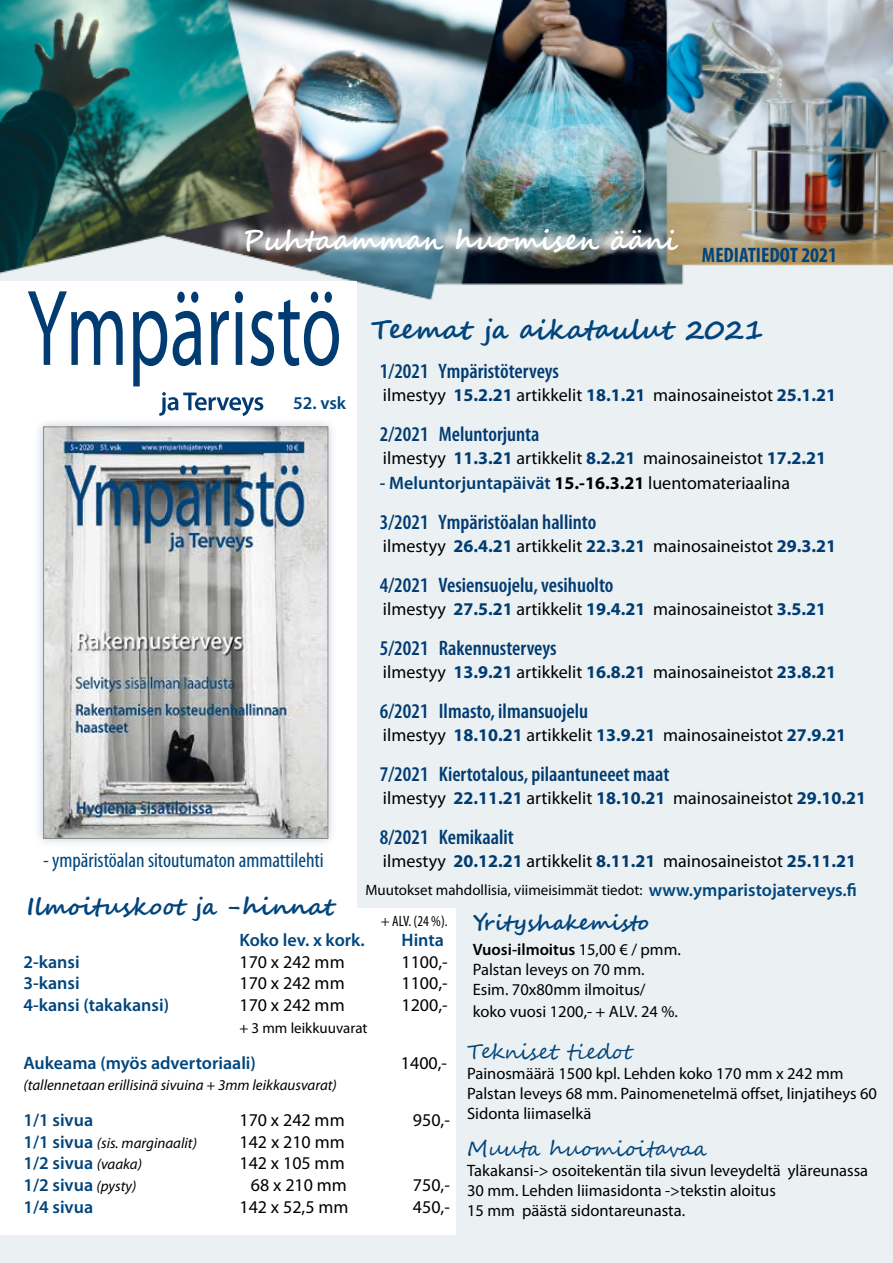
<style>
.page{position:relative;width:893px;height:1263px;background:#fff}
.page>*{position:absolute;margin:0;border:0;box-sizing:border-box;transform-origin:0 0}
.t1{font:700 27.6px "Segoe Script";letter-spacing:.01em;color:#fff}
.t2{font:700 27px "Segoe Script";color:#00457d}
.t3{font:700 24px "Segoe Script";color:#00457d}
.t4{font:600 condensed 21px "Myriad Pro";color:#003b71}
.t5{font:condensed 21px "Myriad Pro";color:#00457d}
.t6{font:21px "Segoe Script";color:#00457d}
.t7{font:700 condensed 21px "Myriad Pro";color:#00457d}
.t8{font:700 21px "Segoe Script";color:#00457d}
.t9{font:18px "Myriad Pro";color:#000}
.t10{font:600 18px "Myriad Pro";color:#00457d}
.t11{font:600 18px "Myriad Pro";color:#003b71}
.t12{font:16.5px/19.8px "Myriad Pro";color:#000}
.t13{font:15px "Myriad Pro";color:#000}
.t14{font:italic 15px "Myriad Pro";color:#000}
.t15{font:condensed 15px "Myriad Pro";color:#000}
.s1{font-weight:700;color:#003b71}
.s2{font-weight:700;color:#000}
.s3{font-weight:400;color:#000}
.s4{font-weight:600;font-size:18px;color:#00457d}
.s5{font-weight:600}
.s6{font-weight:600;font-style:normal;font-size:18px;color:#00457d}
.s7{font-weight:400;font-style:italic;font-size:15px;color:#000}
</style>
<div class="page">
<img style="left:0;top:0;width:893px;height:1263px">
<svg style="left:228px;top:221px;width:448px;height:39px"></svg>
<img style="left:217px;top:218px;width:447px;height:40px">
<div style="left:0;top:908px;width:456px;height:326px;background:#fff"></div>
<div style="left:0;top:281px;width:356px;height:640px;background:#fff"></div>
<div style="left:34px;top:417px;width:304px;height:431px;background:#003b71;opacity:.26"></div>
<img style="left:45px;top:429px;width:281px;height:408px">
<div style="left:43px;top:427px;width:285px;height:412px;border:1px solid #8b8c8e"></div>
<svg style="left:28px;top:291px;width:95px;height:74px"></svg>
<svg style="left:133px;top:311px;width:34px;height:75px"></svg>
<svg style="left:173px;top:292px;width:28px;height:74px"></svg>
<svg style="left:211px;top:311px;width:18px;height:54px"></svg>
<svg style="left:235px;top:291px;width:8px;height:74px"></svg>
<svg style="left:251px;top:292px;width:88px;height:74px"></svg>
<svg style="left:159px;top:392px;width:104px;height:24px"></svg>
<h1 class="t1" style="left:242px;top:218px;width:437px">Puhtaamman huomisen ääni</h1>
<p class="t7" style="left:702px;top:242px;width:137px">MEDIATIEDOT 2021</p>
<h2 class="t2" style="left:371px;top:308px;width:394px">Teemat ja aikataulut 2021</h2>
<p class="t4" style="left:380px;top:359px;width:181px">1/2021 Ympäristöterveys</p>
<p class="t9" style="left:383px;top:384px;width:455px">ilmestyy <span class="s1">15.2.21</span> artikkelit <span class="s1">18.1.21</span> mainosaineistot <span class="s1">25.1.21</span></p>
<p class="t4" style="left:380px;top:422px;width:161px">2/2021 Meluntorjunta</p>
<p class="t9" style="left:383px;top:447px;width:445px">ilmestyy <span class="s1">11.3.21</span> artikkelit <span class="s1">8.2.21</span> mainosaineistot <span class="s1">17.2.21</span></p>
<p class="t11" style="left:380px;top:472px;width:412px">- Meluntorjuntapäivät <span class="s2">15.-16.3.21</span> <span class="s3">luentomateriaalina</span></p>
<p class="t4" style="left:380px;top:510px;width:218px">3/2021 Ympäristöalan hallinto</p>
<p class="t9" style="left:383px;top:535px;width:455px">ilmestyy <span class="s1">26.4.21</span> artikkelit <span class="s1">22.3.21</span> mainosaineistot <span class="s1">29.3.21</span></p>
<p class="t4" style="left:380px;top:573px;width:235px">4/2021 Vesiensuojelu, vesihuolto</p>
<p class="t9" style="left:383px;top:598px;width:445px">ilmestyy <span class="s1">27.5.21</span> artikkelit <span class="s1">19.4.21</span> mainosaineistot <span class="s1">3.5.21</span></p>
<p class="t4" style="left:380px;top:636px;width:178px">5/2021 Rakennusterveys</p>
<p class="t9" style="left:383px;top:661px;width:455px">ilmestyy <span class="s1">13.9.21</span> artikkelit <span class="s1">16.8.21</span> mainosaineistot <span class="s1">23.8.21</span></p>
<p class="t4" style="left:380px;top:699px;width:210px">6/2021 Ilmasto, ilmansuojelu</p>
<p class="t9" style="left:383px;top:724px;width:465px">ilmestyy <span class="s1">18.10.21</span> artikkelit <span class="s1">13.9.21</span> mainosaineistot <span class="s1">27.9.21</span></p>
<p class="t4" style="left:380px;top:762px;width:291px">7/2021 Kiertotalous, pilaantuneeet maat</p>
<p class="t9" style="left:383px;top:787px;width:485px">ilmestyy <span class="s1">22.11.21</span> artikkelit <span class="s1">18.10.21</span> mainosaineistot <span class="s1">29.10.21</span></p>
<p class="t4" style="left:380px;top:825px;width:135px">8/2021 Kemikaalit</p>
<p class="t9" style="left:383px;top:850px;width:475px">ilmestyy <span class="s1">20.12.21</span> artikkelit <span class="s1">8.11.21</span> mainosaineistot <span class="s1">25.11.21</span></p>
<p class="t10" style="left:293px;top:392px;width:54px">52. vsk</p>
<p class="t5" style="left:43px;top:847px;width:282px">- ympäristöalan sitoutumaton ammattilehti</p>
<h3 class="t3" style="left:27px;top:887px;width:308px">Ilmoituskoot ja -hinnat</h3>
<p class="t13" style="left:365px;top:881px;width:493px">Muutokset mahdollisia, viimeisimmät tiedot: <span class="s4">www.ymparistojaterveys.fi</span></p>
<p class="t8" style="left:473px;top:906px;width:178px">Yrityshakemisto</p>
<p class="t15" style="left:381px;top:912px;width:68px">+ ALV. (24 %).</p>
<p class="t10" style="left:239px;top:929px;width:127px">Koko lev. x kork.</p>
<p class="t10" style="left:401px;top:929px;width:44px">Hinta</p>
<p class="t12" style="left:473px;top:940px;width:210px"><span class="s5">Vuosi-ilmoitus</span> 15,00 € / pmm.<br>Palstan leveys on 70 mm.<br>Esim. 70x80mm ilmoitus/</p>
<p class="t12" style="left:473px;top:1001px;width:207px">koko vuosi 1200,- + ALV. 24 %.</p>
<p class="t10" style="left:23px;top:950px;width:58px">2-kansi</p>
<p class="t9" style="left:239px;top:951px;width:107px">170 x 242 mm</p>
<p class="t9" style="left:401px;top:951px;width:48px">1100,-</p>
<p class="t10" style="left:23px;top:972px;width:58px">3-kansi</p>
<p class="t9" style="left:239px;top:972px;width:107px">170 x 242 mm</p>
<p class="t9" style="left:401px;top:972px;width:48px">1100,-</p>
<p class="t10" style="left:23px;top:993px;width:147px">4-kansi (takakansi)</p>
<p class="t9" style="left:239px;top:994px;width:107px">170 x 242 mm</p>
<p class="t9" style="left:401px;top:994px;width:48px">1200,-</p>
<p class="t13" style="left:239px;top:1018px;width:130px">+ 3 mm leikkuuvarat</p>
<p class="t10" style="left:23px;top:1051px;width:234px">Aukeama (myös advertoriaali)</p>
<p class="t9" style="left:401px;top:1051px;width:48px">1400,-</p>
<p class="t14" style="left:23px;top:1076px;width:315px">(tallennetaan erillisinä sivuina + 3mm leikkausvarat)</p>
<p class="t10" style="left:23px;top:1109px;width:71px">1/1 sivua</p>
<p class="t9" style="left:239px;top:1109px;width:107px">170 x 242 mm</p>
<p class="t9" style="left:413px;top:1109px;width:38px">950,-</p>
<p class="t14" style="left:23px;top:1133px;width:175px"><span class="s6">1/1 sivua</span> (sis. marginaalit)</p>
<p class="t9" style="left:239px;top:1131px;width:107px">142 x 210 mm</p>
<p class="t10" style="left:23px;top:1152px;width:120px">1/2 sivua <span class="s7">(vaaka)</span></p>
<p class="t9" style="left:239px;top:1152px;width:107px">142 x 105 mm</p>
<p class="t10" style="left:23px;top:1173px;width:114px">1/2 sivua <span class="s7">(pysty)</span></p>
<p class="t9" style="left:251px;top:1174px;width:97px">68 x 210 mm</p>
<p class="t9" style="left:413px;top:1174px;width:38px">750,-</p>
<p class="t10" style="left:23px;top:1195px;width:71px">1/4 sivua</p>
<p class="t9" style="left:239px;top:1195px;width:110px">142 x 52,5 mm</p>
<p class="t9" style="left:413px;top:1195px;width:38px">450,-</p>
<p class="t6" style="left:467px;top:1035px;width:169px">Tekniset tiedot</p>
<p class="t12" style="left:467px;top:1063px;width:411px">Painosmäärä 1500 kpl. Lehden koko 170 mm x 242 mm<br>Palstan leveys 68 mm. Painomenetelmä offset, linjatiheys 60<br>Sidonta liimaselkä</p>
<p class="t6" style="left:467px;top:1132px;width:242px">Muuta huomioitavaa</p>
<p class="t12" style="left:467px;top:1160px;width:403px">Takakansi-&gt; osoitekentän tila sivun leveydeltä yläreunassa<br>30 mm. Lehden liimasidonta -&gt;tekstin aloitus<br>15 mm päästä sidontareunasta.</p>
</div>
